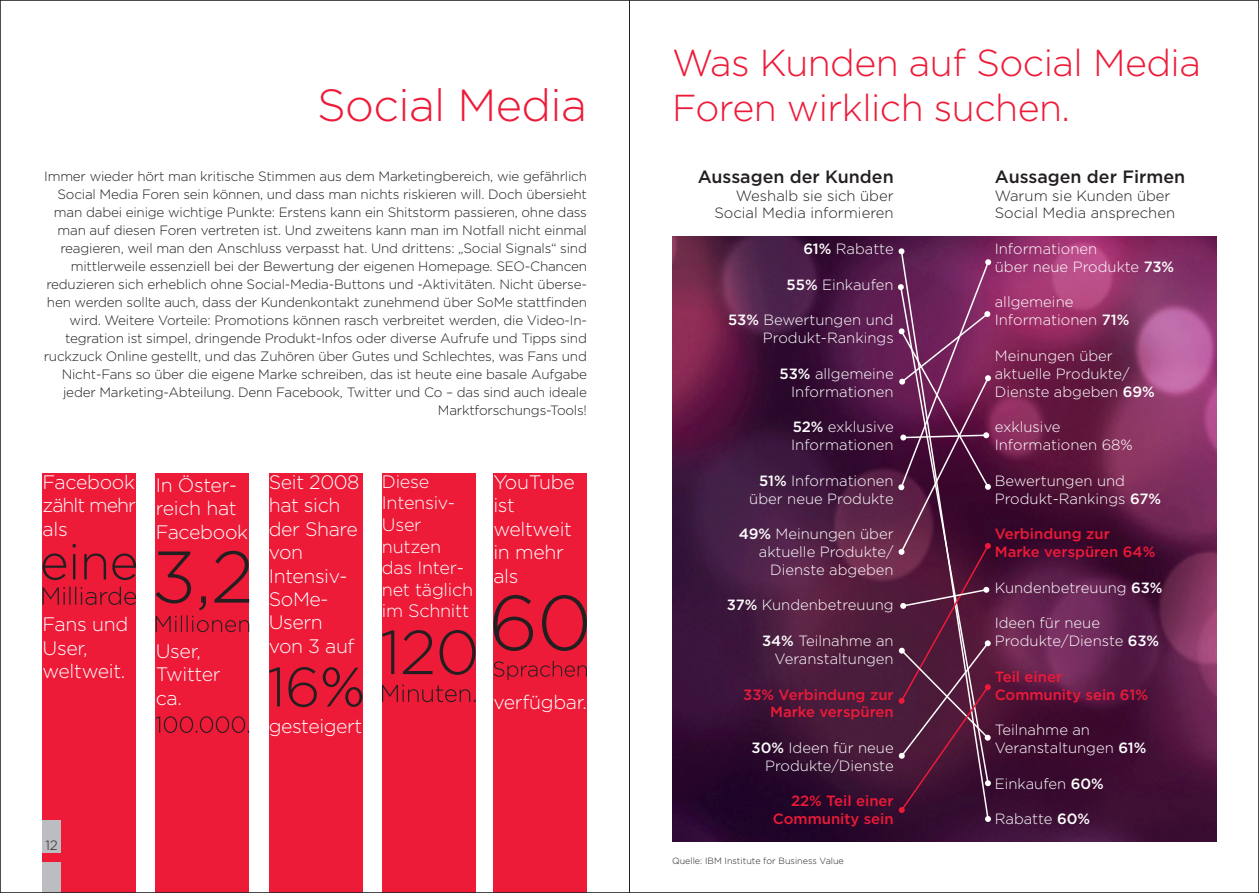
<style>
.page{position:relative;width:1259px;height:893px;background:#fff}
.page>*{position:absolute;margin:0;border:0;box-sizing:border-box;transform-origin:0 0}
.t1{font:300 45px "Gotham";letter-spacing:-.015em;color:#ed1a38}
.t2{font:300 37.5px/45px "Gotham";letter-spacing:-.015em;color:#ed1a38}
.t3{font:300 19.5px/23.4px "Gotham";letter-spacing:-.02em;color:#fff}
.t4{font:300 18px/21.6px "Gotham";letter-spacing:-.015em;color:#fff}
.t5{font:500 17.85px "Gotham";color:#231f20}
.t6{font:300 14.85px/17.9px "Gotham";color:#fff}
.t7{font:500 14.85px/17.9px "Gotham";color:#ed1a38;text-align:right}
.t8{font:300 14.85px/17.9px "Gotham";color:#231f20;text-align:right}
.t9{font:300 13.5px/18px "Gotham";letter-spacing:-.015em;color:#231f20;text-align:right}
.t10{font:300 9px "Gotham";color:#231f20}
.s1{font-weight:500}
</style>
<div class="page">
<div style="left:43px;top:473px;width:93px;height:420px;background:#ed1a38"></div>
<div style="left:156px;top:473px;width:93px;height:420px;background:#ed1a38"></div>
<svg style="left:43px;top:544px;width:93px;height:36px"></svg>
<svg style="left:43px;top:587px;width:93px;height:18px"></svg>
<img style="left:672px;top:237px;width:544px;height:605px">
<svg style="left:898px;top:248px;width:93px;height:574px"></svg>
<div style="left:43px;top:820px;width:18px;height:33px;background:#bcbdc0"></div>
<div style="left:43px;top:862px;width:18px;height:31px;background:#bcbdc0"></div>
<div style="left:493px;top:473px;width:94px;height:420px;background:#ed1a38"></div>
<div style="left:382px;top:473px;width:93px;height:420px;background:#ed1a38"></div>
<div style="left:269px;top:473px;width:93px;height:420px;background:#ed1a38"></div>
<svg style="left:156px;top:551px;width:93px;height:81px"></svg>
<svg style="left:156px;top:716px;width:93px;height:17px"></svg>
<svg style="left:269px;top:667px;width:93px;height:40px"></svg>
<svg style="left:382px;top:630px;width:93px;height:45px"></svg>
<svg style="left:382px;top:685px;width:93px;height:17px"></svg>
<svg style="left:493px;top:595px;width:94px;height:56px"></svg>
<svg style="left:493px;top:661px;width:94px;height:19px"></svg>
<hr style="left:629px;top:0;width:1px;height:893px;background:#231f20">
<h1 class="t1" style="left:317px;top:77px;width:271px">Social Media</h1>
<p class="t9" style="left:44px;top:167px;width:545px">Immer wieder hört man kritische Stimmen aus dem Marketingbereich, wie gefährlich Social Media Foren sein können, und dass man nichts riskieren will. Doch übersieht man dabei einige wichtige Punkte: Erstens kann ein Shitstorm passieren, ohne dass man auf diesen Foren vertreten ist. Und zweitens kann man im Notfall nicht einmal reagieren, weil man den Anschluss verpasst hat. Und drittens: „Social Signals“ sind mittlerweile essenziell bei der Bewertung der eigenen Homepage. SEO-Chancen reduzieren sich erheblich ohne Social-Media-Buttons und -Aktivitäten. Nicht überse&shy;hen werden sollte auch, dass der Kundenkontakt zunehmend über SoMe stattfinden wird. Weitere Vorteile: Promotions können rasch verbreitet werden, die Video-In&shy;tegration ist simpel, dringende Produkt-Infos oder diverse Aufrufe und Tipps sind ruckzuck Online gestellt, und das Zuhören über Gutes und Schlechtes, was Fans und Nicht-Fans so über die eigene Marke schreiben, das ist heute eine basale Aufgabe jeder Marketing-Abteilung. Denn Facebook, Twitter und Co – das sind auch ideale Marktforschungs-Tools!</p>
<h3 class="t3" style="left:43px;top:470px;width:95px;text-align:justify">Facebook zählt mehr als</h3>
<h3 class="t3" style="left:156px;top:473px;width:94px">In Öster&shy;reich hat<br>Facebook</h3>
<h3 class="t3" style="left:43px;top:612px;width:87px">Fans und<br>User, weltweit.</h3>
<h3 class="t3" style="left:156px;top:639px;width:67px">User,<br>Twitter ca.</h3>
<h3 class="t3" style="left:269px;top:470px;width:92px">Seit 2008 hat sich der Share von<br>Intensiv-<br>SoMe-<br>Usern von 3 auf</h3>
<h3 class="t4" style="left:382px;top:470px;width:93px">Diese<br>Intensiv-<br>User nutzen das Inter&shy;net täglich im Schnitt</h3>
<h3 class="t3" style="left:269px;top:714px;width:95px">gesteigert</h3>
<h3 class="t3" style="left:493px;top:470px;width:83px">YouTube ist weltweit in mehr als</h3>
<h3 class="t3" style="left:493px;top:690px;width:95px">verfügbar.</h3>
<p class="t9" style="left:45px;top:836px;width:14px">12</p>
<h2 class="t2" style="left:672px;top:39px;width:530px">Was Kunden auf Social Media<br>Foren wirklich suchen.</h2>
<h3 class="t5" style="left:697px;top:165px;width:197px">Aussagen der Kunden</h3>
<p class="t8" style="left:714px;top:186px;width:181px">Weshalb sie sich über<br>Social Media informieren</p>
<p class="t6" style="left:803px;top:239px;width:92px"><span class="s1">61%</span> Rabatte</p>
<p class="t6" style="left:786px;top:275px;width:109px"><span class="s1">55%</span> Einkaufen</p>
<p class="t6" style="left:728px;top:311px;width:167px;text-align:right"><span class="s1">53%</span> Bewertungen und<br>Produkt-Rankings</p>
<p class="t6" style="left:779px;top:364px;width:116px;text-align:right"><span class="s1">53%</span> allgemeine<br>Informationen</p>
<p class="t6" style="left:791px;top:418px;width:104px"><span class="s1">52%</span> exklusive<br>Informationen</p>
<p class="t6" style="left:749px;top:471px;width:146px;text-align:right"><span class="s1">51%</span> Informationen über neue Produkte</p>
<p class="t6" style="left:739px;top:525px;width:156px;text-align:right"><span class="s1">49%</span> Meinungen über aktuelle Produkte/<br>Dienste abgeben</p>
<p class="t6" style="left:727px;top:596px;width:168px"><span class="s1">37%</span> Kundenbetreuung</p>
<p class="t6" style="left:762px;top:631px;width:133px;text-align:right"><span class="s1">34%</span> Teilnahme an<br>Veranstaltungen</p>
<p class="t7" style="left:743px;top:685px;width:152px">33% Verbindung zur<br>Marke verspüren</p>
<p class="t6" style="left:751px;top:738px;width:144px;text-align:right"><span class="s1">30%</span> Ideen für neue<br>Produkte/Dienste</p>
<p class="t7" style="left:773px;top:792px;width:122px">22% Teil einer<br>Community sein</p>
<p class="t10" style="left:672px;top:855px;width:173px">Quelle: IBM Institute for Business Value</p>
<h3 class="t5" style="left:994px;top:165px;width:192px">Aussagen der Firmen</h3>
<p class="t8" style="left:994px;top:186px;width:182px;text-align:left">Warum sie Kunden über<br>Social Media ansprechen</p>
<p class="t6" style="left:994px;top:239px;width:181px">Informationen<br>über neue Produkte <span class="s1">73%</span></p>
<p class="t6" style="left:994px;top:293px;width:136px">allgemeine<br>Informationen <span class="s1">71%</span></p>
<p class="t6" style="left:994px;top:346px;width:161px">Meinungen über aktuelle Produkte/<br>Dienste abgeben <span class="s1">69%</span></p>
<p class="t6" style="left:994px;top:418px;width:140px">exklusive<br>Informationen 68%</p>
<p class="t6" style="left:994px;top:471px;width:168px">Bewertungen und<br>Produkt-Rankings <span class="s1">67%</span></p>
<p class="t7" style="left:994px;top:525px;width:162px;text-align:left">Verbindung zur<br>Marke verspüren 64%</p>
<p class="t6" style="left:994px;top:578px;width:169px">Kundenbetreuung <span class="s1">63%</span></p>
<p class="t6" style="left:994px;top:614px;width:166px">Ideen für neue<br>Produkte/Dienste <span class="s1">63%</span></p>
<p class="t7" style="left:994px;top:667px;width:155px;text-align:left">Teil einer<br>Community sein 61%</p>
<p class="t6" style="left:994px;top:721px;width:153px">Teilnahme an<br>Veranstaltungen <span class="s1">61%</span></p>
<p class="t6" style="left:994px;top:774px;width:111px">Einkaufen <span class="s1">60%</span></p>
<p class="t6" style="left:994px;top:810px;width:97px">Rabatte <span class="s1">60%</span></p>
</div>
